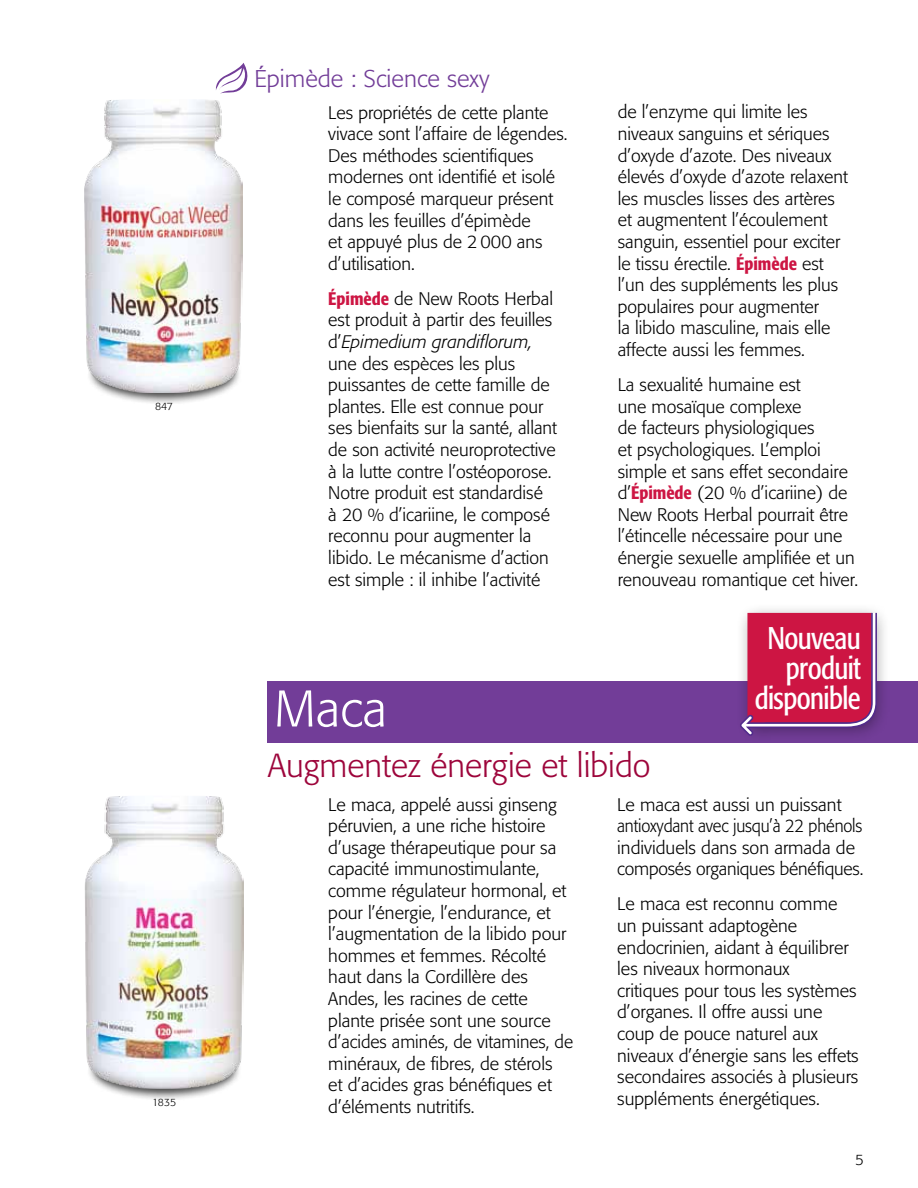
<style>
.page{position:relative;width:918px;height:1188px;background:#fff}
.page>*{position:absolute;margin:0;border:0;box-sizing:border-box;transform-origin:0 0}
.t1{font:300 51px "Formata";color:#fff}
.t2{font:300 33px "Formata";color:#9d053b}
.t3{font:condensed 31.05px/30px "Formata";letter-spacing:-.02em;color:#fff;text-align:right;scale:.94 1}
.t4{font:300 24px "Formata";color:#723d98}
.t5{font:300 18px/21.6px "Formata";color:#000}
.t6{font:300 15px "Formata";color:#000}
.t7{font:300 10.5px "Formata";letter-spacing:-.02em;color:#000}
.s1{font-weight:500;font-stretch:condensed;color:#cd1543}
.s2{font-style:italic}
</style>
<div class="page">
<svg style="left:215px;top:63px;width:33px;height:31px"></svg>
<div style="left:87px;top:342px;width:155px;height:64px;background:#000;opacity:.75"></div>
<img style="left:84px;top:100px;width:159px;height:292px">
<div style="left:87px;top:1038px;width:155px;height:64px;background:#000;opacity:.75"></div>
<img style="left:85px;top:796px;width:158px;height:293px">
<div style="left:268px;top:682px;width:650px;height:61px;background:#723d98"></div>
<div style="left:736px;top:603px;width:155px;height:141px;background:#000;opacity:.4"></div>
<svg style="left:738px;top:611px;width:140px;height:126px"></svg>
<p class="t7" style="left:155px;top:400px;width:19px">847</p>
<p class="t7" style="left:152px;top:1096px;width:25px">1835</p>
<h3 class="t4" style="left:254px;top:64px;width:237px">Épimède : Science sexy</h3>
<p class="t5" style="left:328px;top:102px;width:241px">Les propriétés de cette plante vivace sont l’affaire de légendes.<br>Des méthodes scientifiques modernes ont identifié et isolé le composé marqueur présent dans les feuilles d’épimède<br>et appuyé plus de 2 000 ans d’utilisation.</p>
<p class="t5" style="left:328px;top:288px;width:230px"><span class="s1">Épimède</span> de New Roots Herbal est produit à partir des feuilles d’<span class="s2">Epimedium grandiflorum, </span>une des espèces les plus puissantes de cette famille de plantes. Elle est connue pour ses bienfaits sur la santé, allant de son activité neuroprotective à la lutte contre l’ostéoporose.<br>Notre produit est standardisé<br>à 20 % d’icariine, le composé reconnu pour augmenter la libido. Le mécanisme d’action est simple : il inhibe l’activité</p>
<p class="t5" style="left:618px;top:102px;width:232px">de l’enzyme qui limite les niveaux sanguins et sériques d’oxyde d’azote. Des niveaux élevés d’oxyde d’azote relaxent les muscles lisses des artères et augmentent l’écoulement sanguin, essentiel pour exciter le tissu érectile. <span class="s1">Épimède</span> est l’un des suppléments les plus populaires pour augmenter<br>la libido masculine, mais elle affecte aussi les femmes.</p>
<p class="t5" style="left:618px;top:374px;width:242px">La sexualité humaine est<br>une mosaïque complexe<br>de facteurs physiologiques<br>et psychologiques. L’emploi simple et sans effet secondaire d’<span class="s1">Épimède</span> (20 % d’icariine) de<br>New Roots Herbal pourrait être l’étincelle nécessaire pour une énergie sexuelle amplifiée et un renouveau romantique cet hiver.</p>
<h1 class="t1" style="left:274px;top:679px;width:114px">Maca</h1>
<h2 class="t2" style="left:268px;top:746px;width:384px">Augmentez énergie et libido</h2>
<h3 class="t3" style="left:755px;top:624px;width:114px">Nouveau produit disponible</h3>
<p class="t5" style="left:328px;top:794px;width:246px">Le maca, appelé aussi ginseng péruvien, a une riche histoire d’usage thérapeutique pour sa capacité immunostimulante, comme régulateur hormonal, et pour l’énergie, l’endurance, et l’augmentation de la libido pour hommes et femmes. Récolté haut dans la Cordillère des<br>Andes, les racines de cette plante prisée sont une source d’acides aminés, de vitamines, de minéraux, de fibres, de stérols<br>et d’acides gras bénéfiques et d’éléments nutritifs.</p>
<p class="t5" style="left:617px;top:794px;width:248px">Le maca est aussi un puissant antioxydant avec jusqu’à 22 phénols individuels dans son armada de composés organiques bénéfiques.</p>
<p class="t5" style="left:617px;top:893px;width:243px">Le maca est reconnu comme un puissant adaptogène endocrinien, aidant à équilibrer les niveaux hormonaux<br>critiques pour tous les systèmes d’organes. Il offre aussi une coup de pouce naturel aux niveaux d’énergie sans les effets secondaires associés à plusieurs suppléments énergétiques.</p>
<p class="t6" style="left:855px;top:1151px;width:10px">5</p>
</div>
